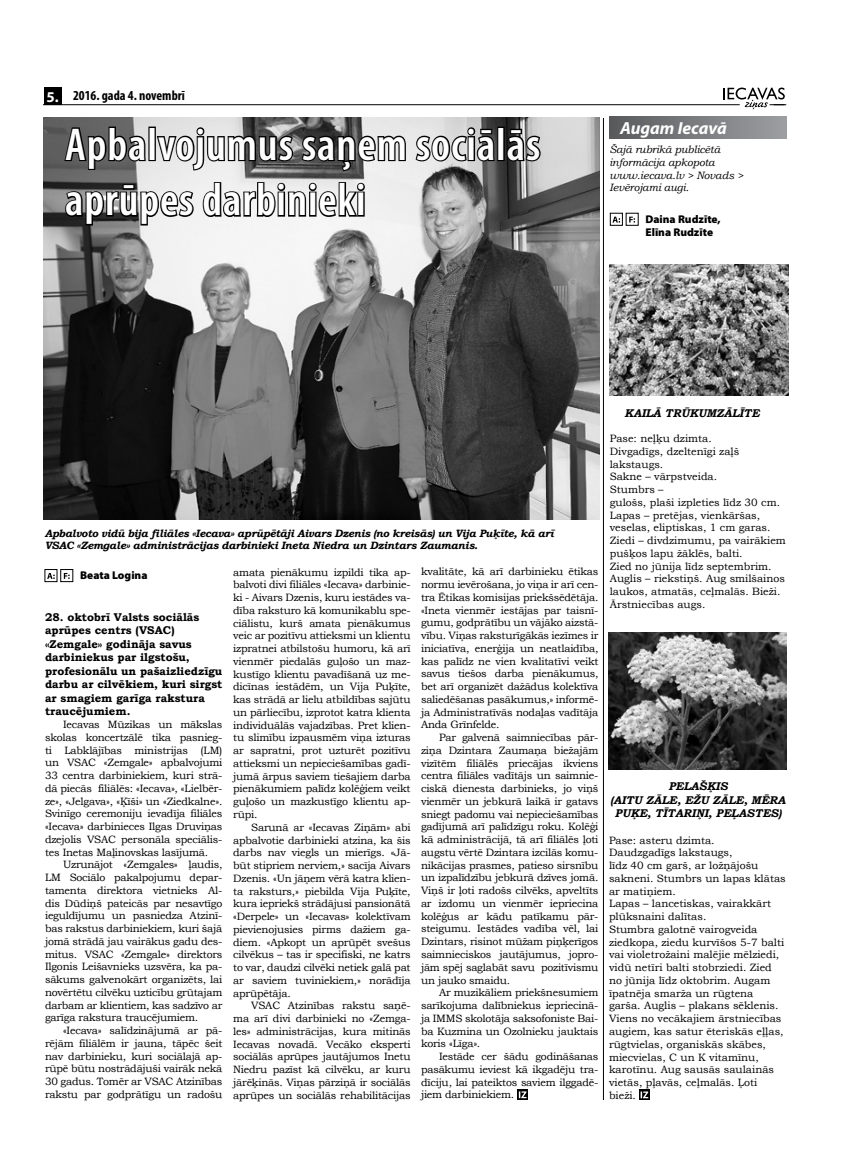
<style>
.page{position:relative;width:851px;height:1170px;background:#fff}
.page>*{position:absolute;margin:0;border:0;box-sizing:border-box;transform-origin:0 0}
.t1{font:600 condensed 46.25px/55.5px "Myriad Pro";letter-spacing:.02em;color:#fff}
.t2{font:italic 700 17.5px "Myriad Pro";letter-spacing:-.005em;color:#fff}
.t3{font:700 condensed 13.75px "Myriad Pro";color:#000}
.t4{font:700 11.25px/13.5px "Bookman Old Style";color:#000}
.t5{font:italic 700 11.25px/13.5px "Bookman Old Style";color:#000;text-align:center}
.t6{font:900 11.25px/13.5px "Myriad Pro";color:#000}
.t7{font:10.62px/12.8px "Bookman Old Style";color:#000;text-align:justify}
.t8{font:italic 700 10.62px/12.8px "Bookman Old Style";letter-spacing:-.025em;color:#000}
.t9{font:italic 10.62px/12.8px "Bookman Old Style";letter-spacing:-.01em;color:#000}
.s1{font-stretch:normal;font-size:15px;color:#fff}
</style>
<div class="page">
<hr style="left:44px;top:104px;width:695px;height:1px;background:#000">
<div style="left:44px;top:87px;width:17px;height:18px;background:#000"></div>
<svg style="left:723px;top:88px;width:63px;height:22px"></svg>
<svg style="left:47px;top:573px;width:8px;height:6px"></svg>
<svg style="left:64px;top:573px;width:6px;height:6px"></svg>
<svg style="left:612px;top:217px;width:8px;height:6px"></svg>
<div style="left:610px;top:213px;width:12px;height:12px;border:1px solid #000"></div>
<svg style="left:629px;top:217px;width:6px;height:6px"></svg>
<div style="left:609px;top:117px;width:176px;height:21px;background:linear-gradient(to right,#595a5c,#9c9ea1)"></div>
<div style="left:639px;top:1089px;width:10px;height:10px;background:#000"></div>
<svg style="left:640px;top:1091px;width:8px;height:7px"></svg>
<hr style="left:603px;top:118px;width:1px;height:981px;background:#000">
<div style="left:517px;top:1088px;width:11px;height:11px;background:#000"></div>
<svg style="left:518px;top:1091px;width:8px;height:7px"></svg>
<img style="left:609px;top:265px;width:179px;height:130px">
<img style="left:44px;top:117px;width:555px;height:402px">
<svg style="left:63px;top:125px;width:84px;height:46px;background:#4e4e4e"></svg>
<div style="left:148px;top:127px;width:8px;height:34px;border:2px solid #000"></div>
<svg style="left:155px;top:126px;width:252px;height:47px;background:#747474"></svg>
<svg style="left:413px;top:126px;width:83px;height:37px;background:#7f7f7f"></svg>
<div style="left:497px;top:127px;width:7px;height:34px;border:2px solid #000"></div>
<svg style="left:505px;top:127px;width:36px;height:36px"></svg>
<svg style="left:64px;top:183px;width:131px;height:44px;background:#6d6d6d"></svg>
<svg style="left:201px;top:181px;width:165px;height:37px"></svg>
<img style="left:608px;top:632px;width:177px;height:138px">
<p class="t3" style="left:46px;top:87px;width:140px"><span class="s1">5.</span> 2016. gada 4. novembrī</p>
<h1 class="t1" style="left:65px;top:117px;width:476px">Apbalvojumus saņem sociālās aprūpes darbinieki</h1>
<h2 class="t2" style="left:620px;top:117px;width:108px">Augam Iecavā</h2>
<p class="t9" style="left:609px;top:143px;width:135px">Šajā rubrikā publicētā informācija apkopota www.iecava.lv &gt; Novads &gt;<br>Ievērojami augi.</p>
<p class="t6" style="left:645px;top:212px;width:77px">Daina Rudzīte,<br>Elīna Rudzīte</p>
<p class="t8" style="left:45px;top:526px;width:510px">Apbalvoto vidū bija filiāles «Iecava» aprūpētāji Aivars Dzenis (no kreisās) un Vija Puķīte, kā arī<br>VSAC «Zemgale» administrācijas darbinieki Ineta Niedra un Dzintars Zaumanis.</p>
<p class="t6" style="left:80px;top:568px;width:69px">Beata Logina</p>
<p class="t4" style="left:45px;top:610px;width:179px">28. oktobrī Valsts sociālās aprūpes centrs (VSAC) «Zemgale» godināja savus darbiniekus par ilgstošu, profesionālu un pašaizliedzīgu darbu ar cilvēkiem, kuri sirgst ar smagiem garīga rakstura traucējumiem.</p>
<p class="t7" style="left:45px;top:718px;width:179px;text-indent:18px">Iecavas Mūzikas un mākslas skolas koncertzālē tika pasnieg&shy;ti Labklājības ministrijas (LM) un VSAC «Zemgale» apbalvojumi 33 centra darbiniekiem, kuri strā&shy;dā piecās filiālēs: «Iecava», «Lielbēr&shy;ze», «Jelgava», «Ķīši» un «Ziedkalne».<br>Svinīgo ceremoniju ievadīja filiāles «Iecava» darbinieces Ilgas Druviņas dzejolis VSAC personāla speciālis&shy;tes Inetas Maļinovskas lasījumā.</p>
<p class="t7" style="left:45px;top:858px;width:179px;text-indent:18px">Uzrunājot «Zemgales» ļaudis, LM Sociālo pakalpojumu depar&shy;tamenta direktora vietnieks Al&shy;dis Dūdiņš pateicās par nesavtīgo ieguldījumu un pasniedza Atzinī&shy;bas rakstus darbiniekiem, kuri šajā jomā strādā jau vairākus gadu des&shy;mitus. VSAC «Zemgale» direktors Ilgonis Leišavnieks uzsvēra, ka pa&shy;sākums galvenokārt organizēts, lai novērtētu cilvēku uzticību grūtajam darbam ar klientiem, kas sadzīvo ar garīga rakstura traucējumiem.</p>
<p class="t7" style="left:45px;top:1024px;width:179px;text-indent:18px">«Iecava» salīdzinājumā ar pā&shy;rējām filiālēm ir jauna, tāpēc šeit nav darbinieku, kuri sociālajā ap&shy;rūpē būtu nostrādājuši vairāk nekā 30 gadus. Tomēr ar VSAC Atzinības rakstu par godprātīgu un radošu</p>
<p class="t7" style="left:233px;top:565px;width:179px">amata pienākumu izpildi tika ap&shy;balvoti divi filiāles «Iecava» darbinie&shy;ki - Aivars Dzenis, kuru iestādes va&shy;dība raksturo kā komunikablu spe&shy;ciālistu, kurš amata pienākumus veic ar pozitīvu attieksmi un klientu izpratnei atbilstošu humoru, kā arī vienmēr piedalās guļošo un maz&shy;kustīgo klientu pavadīšanā uz me&shy;dicīnas iestādēm, un Vija Puķīte, kas strādā ar lielu atbildības sajūtu un pārliecību, izprotot katra klienta individuālās vajadzības. Pret klien&shy;tu slimību izpausmēm viņa izturas ar sapratni, prot uzturēt pozitīvu attieksmi un nepieciešamības gadī&shy;jumā ārpus saviem tiešajiem darba pienākumiem palīdz kolēģiem veikt guļošo un mazkustīgo klientu ap&shy;rūpi.</p>
<p class="t7" style="left:233px;top:820px;width:179px;text-indent:18px">Sarunā ar «Iecavas Ziņām» abi apbalvotie darbinieki atzina, ka šis darbs nav viegls un mierīgs. «Jā&shy;būt stipriem nerviem,» sacīja Aivars Dzenis. «Un jāņem vērā katra klien&shy;ta raksturs,» piebilda Vija Puķīte, kura iepriekš strādājusi pansionātā «Derpele» un «Iecavas» kolektīvam pievienojusies pirms dažiem ga&shy;diem. «Apkopt un aprūpēt svešus cilvēkus – tas ir specifiski, ne katrs to var, daudzi cilvēki netiek galā pat ar saviem tuviniekiem,» norādīja aprūpētāja.</p>
<p class="t7" style="left:233px;top:999px;width:179px;text-indent:18px">VSAC Atzinības rakstu saņē&shy;ma arī divi darbinieki no «Zemga&shy;les» administrācijas, kura mitinās Iecavas novadā. Vecāko eksperti sociālās aprūpes jautājumos Inetu Niedru pazīst kā cilvēku, ar kuru jārēķinās. Viņas pārziņā ir sociālās aprūpes un sociālās rehabilitācijas</p>
<p class="t7" style="left:421px;top:565px;width:179px">kvalitāte, kā arī darbinieku ētikas normu ievērošana, jo viņa ir arī cen&shy;tra Ētikas komisijas priekšsēdētāja. «Ineta vienmēr iestājas par taisnī&shy;gumu, godprātību un vājāko aizstā&shy;vību. Viņas raksturīgākās iezīmes ir iniciatīva, enerģija un neatlaidība, kas palīdz ne vien kvalitatīvi veikt savus tiešos darba pienākumus, bet arī organizēt dažādus kolektīva saliedēšanas pasākumus,» informē&shy;ja Administratīvās nodaļas vadītāja Anda Grīnfelde.</p>
<p class="t7" style="left:421px;top:731px;width:179px;text-indent:18px">Par galvenā saimniecības pār&shy;ziņa Dzintara Zaumaņa biežajām vizītēm filiālēs priecājas ikviens centra filiāles vadītājs un saimnie&shy;ciskā dienesta darbinieks, jo viņš vienmēr un jebkurā laikā ir gatavs sniegt padomu vai nepieciešamības gadījumā arī palīdzīgu roku. Kolēģi kā administrācijā, tā arī filiālēs ļoti augstu vērtē Dzintara izcilās komu&shy;nikācijas prasmes, patieso sirsnību un izpalīdzību jebkurā dzīves jomā.<br>Viņš ir ļoti radošs cilvēks, apveltīts ar izdomu un vienmēr iepriecina kolēģus ar kādu patīkamu pār&shy;steigumu. Iestādes vadība vēl, lai Dzintars, risinot mūžam piņķerīgos saimnieciskos jautājumus, jopro&shy;jām spēj saglabāt savu pozitīvismu un jauko smaidu.</p>
<p class="t7" style="left:421px;top:986px;width:179px;text-indent:18px">Ar muzikāliem priekšnesumiem sarīkojuma dalībniekus iepriecinā&shy;ja IMMS skolotāja saksofoniste Bai&shy;ba Kuzmina un Ozolnieku jauktais koris «Līga».</p>
<p class="t7" style="left:421px;top:1049px;width:179px;text-indent:18px">Iestāde cer šādu godināšanas pasākumu ieviest kā ikgadēju tra&shy;dīciju, lai pateiktos saviem ilggadē&shy;jiem darbiniekiem.</p>
<p class="t5" style="left:624px;top:406px;width:136px">Kailā trūkumzālīte</p>
<p class="t7" style="left:609px;top:432px;width:177px;text-align:left">Pase: neļķu dzimta.<br>Divgadīgs, dzeltenīgi zaļš lakstaugs.<br>Sakne – vārpstveida.<br>Stumbrs –<br>gulošs, plaši izpleties līdz 30 cm.<br>Lapas – pretējas, vienkāršas, veselas, eliptiskas, 1 cm garas.<br>Ziedi – divdzimumu, pa vairākiem pušķos lapu žāklēs, balti.<br>Zied no jūnija līdz septembrim.<br>Auglis – riekstiņš. Aug smilšainos laukos, atmatās, ceļmalās. Bieži.<br>Ārstniecības augs.</p>
<p class="t5" style="left:610px;top:779px;width:176px">Pelašķis<br>(aitu zāle, ežu zāle, mēra puķe, tītariņi, peļas tes)</p>
<p class="t7" style="left:609px;top:833px;width:178px;text-align:left">Pase: asteru dzimta.<br>Daudzgadīgs lakstaugs,<br>līdz 40 cm garš, ar ložņājošu sakneni. Stumbrs un lapas klātas ar matiņiem.<br>Lapas – lancetiskas, vairakkārt plūksnaini dalītas.<br>Stumbra galotnē vairogveida ziedkopa, ziedu kurvīšos 5-7 balti vai violetrožaini malējie mēlziedi, vidū netīri balti stobrziedi. Zied no jūnija līdz oktobrim. Augam īpatnēja smarža un rūgtena garša. Auglis – plakans sēklenis.<br>Viens no vecākajiem ārstniecības augiem, kas satur ēteriskās eļļas, rūgtvielas, organiskās skābes, miecvielas, C un K vitamīnu, karotīnu. Aug sausās saulainās vietās, pļavās, ceļmalās. Ļoti bieži.</p>
</div>
